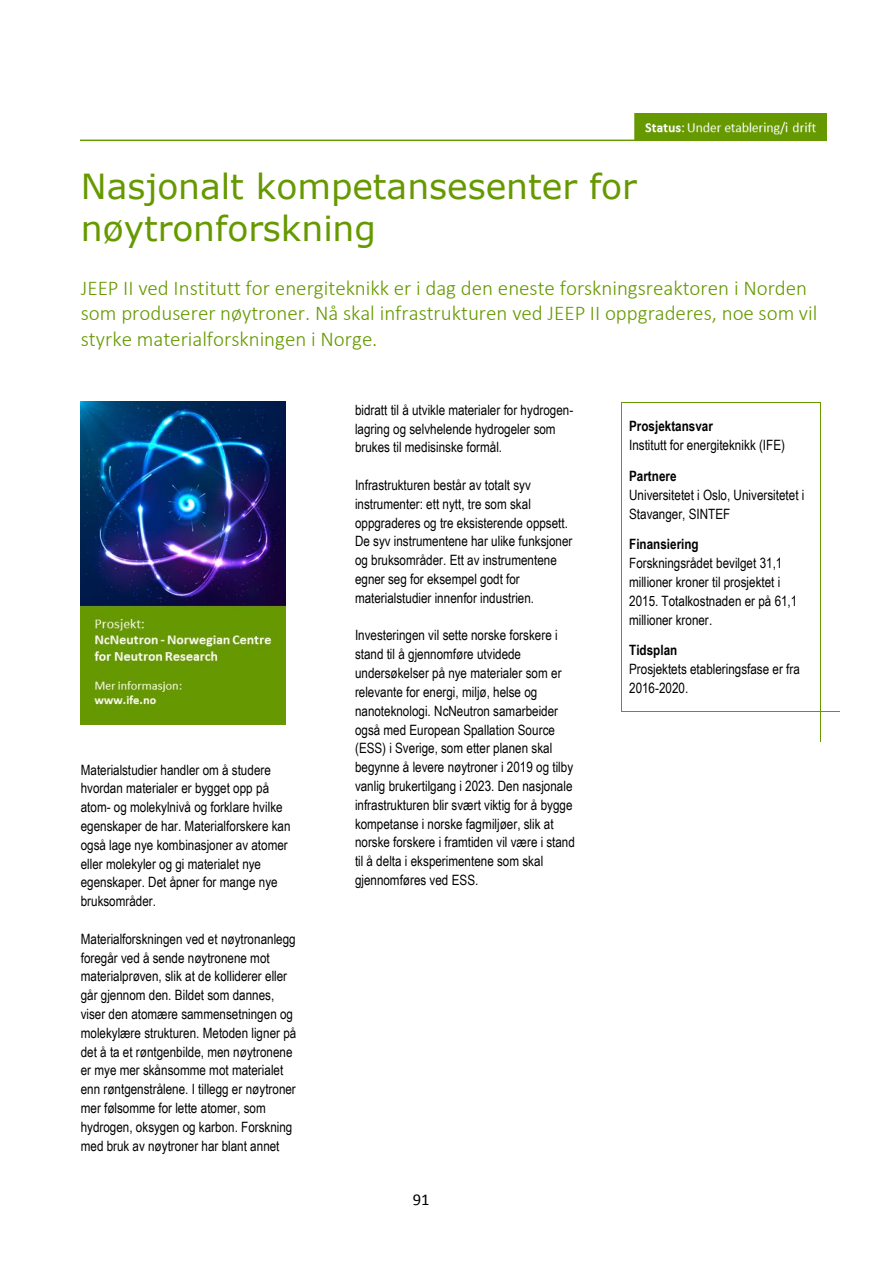
<style>
.page{position:relative;width:893px;height:1263px;background:#fff}
.page>*{position:absolute;margin:0;border:0;box-sizing:border-box;transform-origin:0 0}
.t1{font:34.5px "Verdana";color:#690}
.t2{font:300 21px/25.7px "Calibri";color:#690}
.t3{font:16.5px "Calibri";color:#000}
.t4{font:14.25px/18.8px "Arial Narrow";color:#000}
.t5{font:700 14.25px "Arial Narrow";color:#000}
</style>
<div class="page">
<img style="left:81px;top:114px;width:745px;height:28px">
<hr style="left:621px;top:402px;width:199px;height:1px;background:#690">
<hr style="left:621px;top:402px;width:1px;height:309px;background:#690">
<hr style="left:820px;top:402px;width:1px;height:309px;background:#690">
<hr style="left:622px;top:711px;width:198px;height:1px;background:#690">
<svg style="left:821px;top:711px;width:19px;height:1px"></svg>
<hr style="left:820px;top:711px;width:1px;height:31px;background:#690">
<img style="left:81px;top:402px;width:204px;height:323px">
<p class="t1" style="left:81px;top:164px;width:558px">Nasjonalt kompetansesenter for</p>
<p class="t1" style="left:81px;top:206px;width:297px">nøytronforskning</p>
<p class="t2" style="left:81px;top:277px;width:738px">JEEP II ved Institutt for energiteknikk er i dag den eneste forskningsreaktoren i Norden som produserer nøytroner. Nå skal infrastrukturen ved JEEP II oppgraderes, noe som vil styrke materialforskningen i Norge.</p>
<p class="t4" style="left:81px;top:760px;width:211px">Materialstudier handler om å studere hvordan materialer er bygget opp på atom- og molekylnivå og forklare hvilke egenskaper de har. Materialforskere kan også lage nye kombinasjoner av atomer eller molekyler og gi materialet nye egenskaper. Det åpner for mange nye bruksområder.</p>
<p class="t4" style="left:81px;top:929px;width:217px">Materialforskningen ved et nøytronanlegg foregår ved å sende nøytronene mot materialprøven, slik at de kolliderer eller går gjennom den. Bildet som dannes, viser den atomære sammensetningen og molekylære strukturen. Metoden ligner på det å ta et røntgenbilde, men nøytronene er mye mer skånsomme mot materialet enn røntgenstrålene. I tillegg er nøytroner mer følsomme for lette atomer, som hydrogen, oksygen og karbon. Forskning med bruk av nøytroner har blant annet</p>
<p class="t4" style="left:355px;top:400px;width:220px">bidratt til å utvikle materialer for hydrogen&shy;lagring og selvhelende hydrogeler som brukes til medisinske formål.</p>
<p class="t4" style="left:355px;top:475px;width:177px">Infrastrukturen består av totalt syv</p>
<p class="t4" style="left:355px;top:494px;width:219px">instrumenter: ett nytt, tre som skal oppgraderes og tre eksisterende oppsett.<br>De syv instrumentene har ulike funksjoner og bruksområder. Ett av instrumentene egner seg for eksempel godt for materialstudier innenfor industrien.</p>
<p class="t4" style="left:355px;top:626px;width:221px">Investeringen vil sette norske forskere i stand til å gjennomføre utvidede undersøkelser på nye materialer som er relevante for energi, miljø, helse og nanoteknologi. NcNeutron samarbeider også med European Spallation Source (ESS) i Sverige, som etter planen skal begynne å levere nøytroner i 2019 og tilby vanlig brukertilgang i 2023. Den nasjonale infrastrukturen blir svært viktig for å bygge kompetanse i norske fagmiljøer, slik at norske forskere i framtiden vil være i stand til å delta i eksperimentene som skal gjennomføres ved ESS.</p>
<p class="t5" style="left:629px;top:418px;width:85px">Prosjektansvar</p>
<p class="t4" style="left:629px;top:436px;width:157px">Institutt for energiteknikk (IFE)</p>
<p class="t5" style="left:629px;top:468px;width:49px">Partnere</p>
<p class="t4" style="left:629px;top:485px;width:177px">Universitetet i Oslo, Universitetet i<br>Stavanger, SINTEF</p>
<p class="t5" style="left:629px;top:536px;width:71px">Finansiering</p>
<p class="t4" style="left:629px;top:554px;width:170px">Forskningsrådet bevilget 31,1 millioner kroner til prosjektet i<br>2015. Totalkostnaden er på 61,1 millioner kroner.</p>
<p class="t5" style="left:629px;top:642px;width:50px">Tidsplan</p>
<p class="t4" style="left:629px;top:660px;width:172px">Prosjektets etableringsfase er fra<br>2016-2020.</p>
<p class="t3" style="left:413px;top:1193px;width:18px">91</p>
</div>
